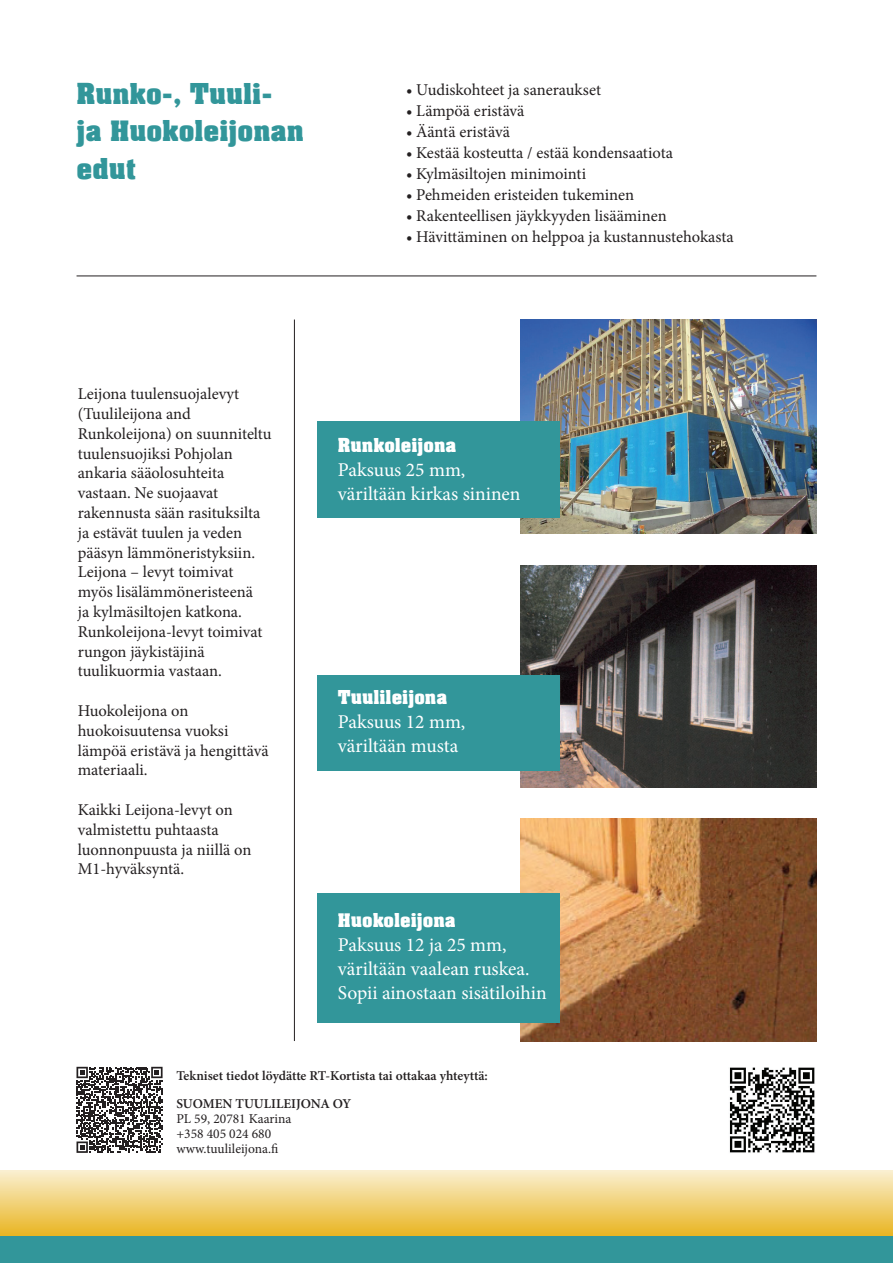
<style>
.page{position:relative;width:893px;height:1263px;background:#fff}
.page>*{position:absolute;margin:0;border:0;box-sizing:border-box;transform-origin:0 0}
.t1{font:31.5px/37.5px "Aachen Bold Plain";color:#32969a}
.t2{font:21px "Aachen Bold Plain";color:#fff}
.t3{font:19.5px/24px "Minion Pro";color:#fff}
.t4{font:16.5px/19.8px "Minion Pro";color:#231f20}
.t5{font:600 13.5px/27.8px "Minion Pro";color:#231f20}
.t6{font:13.5px/15px "Minion Pro";color:#231f20}
</style>
<div class="page">
<div style="left:0;top:1237px;width:893px;height:26px;background:#32969a"></div>
<hr style="left:77px;top:276px;width:739px;height:1px;background:#231f20">
<img style="left:520px;top:319px;width:296px;height:214px">
<div style="left:318px;top:421px;width:242px;height:97px;background:#32969a"></div>
<svg style="left:76px;top:1067px;width:87px;height:86px"></svg>
<img style="left:520px;top:565px;width:296px;height:222px">
<div style="left:318px;top:675px;width:242px;height:96px;background:#32969a"></div>
<img style="left:520px;top:819px;width:296px;height:222px">
<div style="left:318px;top:893px;width:242px;height:129px;background:#32969a"></div>
<hr style="left:294px;top:319px;width:1px;height:722px;background:#231f20">
<img style="left:729px;top:1067px;width:86px;height:86px">
<div style="left:0;top:1170px;width:893px;height:66px;background:linear-gradient(to bottom,#faf0d2,#e9b524)"></div>
<h1 class="t1" style="left:77px;top:76px;width:229px">Runko-, Tuuli&shy;ja Huokoleijonan edut</h1>
<p class="t4" style="left:406px;top:80px;width:196px">• Uudiskohteet ja saneraukset</p>
<p class="t4" style="left:406px;top:101px;width:120px">• Lämpöä eristävä</p>
<p class="t4" style="left:406px;top:122px;width:105px">• Ääntä eristävä</p>
<p class="t4" style="left:406px;top:143px;width:269px">• Kestää kosteutta / estää kondensaatiota</p>
<p class="t4" style="left:406px;top:164px;width:182px">• Kylmäsiltojen minimointi</p>
<p class="t4" style="left:406px;top:185px;width:230px">• Pehmeiden eristeiden tukeminen</p>
<p class="t4" style="left:406px;top:206px;width:262px">• Rakenteellisen jäykkyyden lisääminen</p>
<p class="t4" style="left:406px;top:227px;width:329px">• Hävittäminen on helppoa ja kustannustehokasta</p>
<p class="t4" style="left:78px;top:384px;width:195px">Leijona tuulensuojalevyt (Tuulileijona and<br>Runkoleijona) on suunniteltu tuulensuojiksi Pohjolan ankaria sääolosuhteita vastaan. Ne suojaavat rakennusta sään rasituksilta ja estävät tuulen ja veden pääsyn lämmöneristyksiin.<br>Leijona – levyt toimivat myös lisälämmöneristeenä<br>ja kylmäsiltojen katkona.<br>Runkoleijona-levyt toimivat rungon jäykistäjinä tuulikuormia vastaan.</p>
<p class="t4" style="left:78px;top:701px;width:192px">Huokoleijona on huokoisuutensa vuoksi lämpöä eristävä ja hengittävä materiaali.</p>
<p class="t4" style="left:78px;top:800px;width:175px">Kaikki Leijona-levyt on valmistettu puhtaasta luonnonpuusta ja niillä on<br>M1-hyväksyntä.</p>
<p class="t2" style="left:338px;top:434px;width:120px">Runkoleijona</p>
<p class="t3" style="left:338px;top:458px;width:184px">Paksuus 25 mm, väriltään kirkas sininen</p>
<p class="t2" style="left:338px;top:686px;width:111px">Tuulileijona</p>
<p class="t3" style="left:338px;top:710px;width:129px">Paksuus 12 mm, väriltään musta</p>
<p class="t2" style="left:338px;top:908px;width:119px">Huokoleijona</p>
<p class="t3" style="left:338px;top:933px;width:210px">Paksuus 12 ja 25 mm, väriltään vaalean ruskea.<br>Sopii ainostaan sisätiloihin</p>
<p class="t5" style="left:176px;top:1062px;width:313px">Tekniset tiedot löydätte RT-Kortista tai ottakaa yhteyttä:<br>SUOMEN TUULILEIJONA OY</p>
<p class="t6" style="left:176px;top:1111px;width:117px">PL 59, 20781 Kaarina +358 405 024 680 www.tuulileijona.fi</p>
</div>
